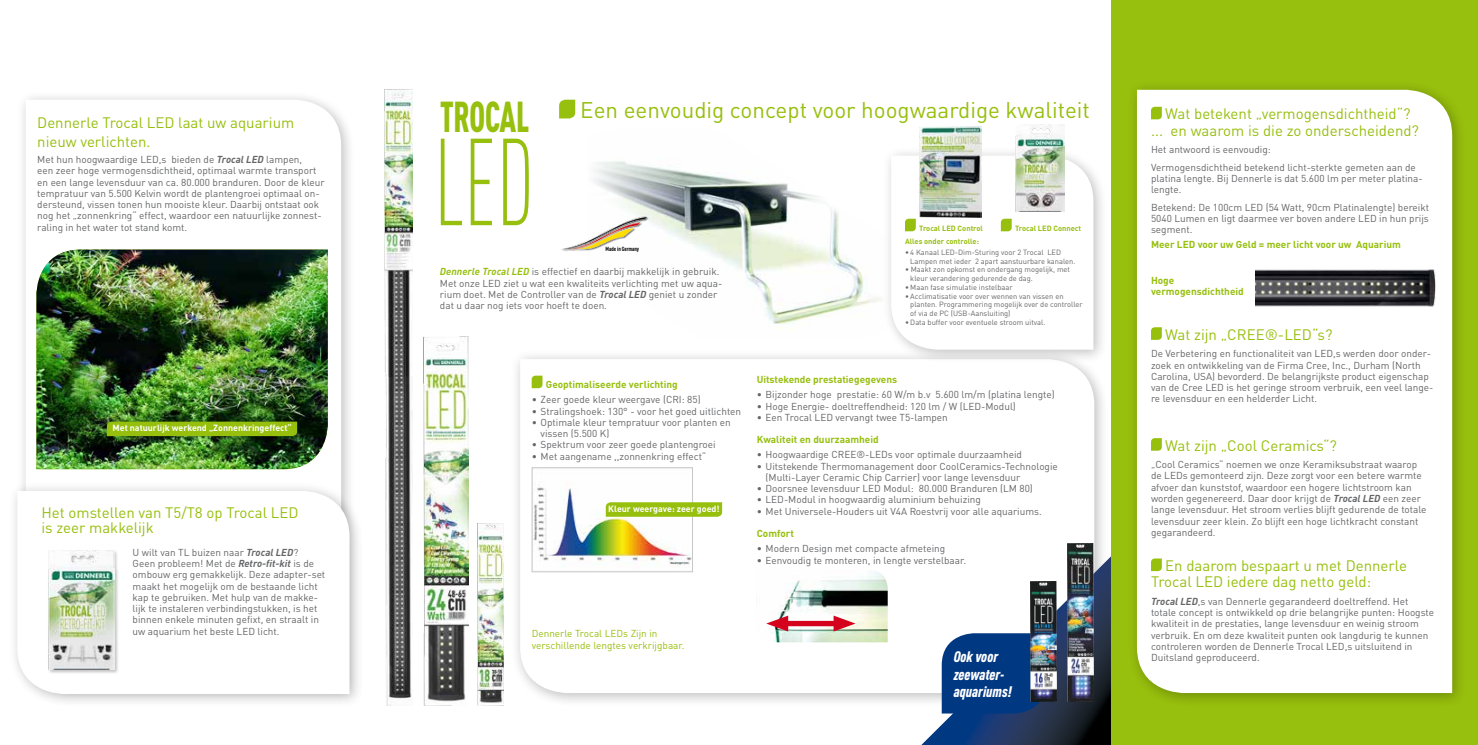
<style>
.page{position:relative;width:1478px;height:745px;background:#fff}
.page>*{position:absolute;margin:0;border:0;box-sizing:border-box;transform-origin:0 0}
.t1{font:300 condensed 121.38px "DIN Pro";color:#97bf0d;scale:.76 1}
.t2{font:900 condensed 42.62px "DIN Pro";letter-spacing:-.01em;color:#97bf0d;scale:.76 1}
.t3{font:22.38px "DIN Pro";color:#97bf0d}
.t4{font:15px/16.2px "DIN Pro";color:#97bf0d}
.t5{font:italic 900 condensed 15px/17.5px "DIN Pro";color:#fff}
.t6{font:10px/11.2px "DIN Pro";color:#646567}
.t7{font:700 10px/11.2px "DIN Pro";color:#97bf0d}
.t8{font:10px/11.2px "DIN Pro";color:#97bf0d}
.t9{font:700 8.88px "DIN Pro";color:#fff}
.t10{font:7.5px/8.8px "DIN Pro";color:#646567}
.t11{font:700 7.5px/12.4px "DIN Pro";color:#97bf0d}
.t12{font:700 condensed 6px "DINOT";letter-spacing:-.01em;color:#000}
.s1{font-weight:700;font-style:italic}
.s2{font-weight:700;font-style:italic;color:#97bf0d}
</style>
<div class="page">
<div style="left:511px;top:349px;width:597px;height:358px;background:#000;opacity:.25"></div>
<svg style="left:520px;top:359px;width:574px;height:333px"></svg>
<div style="left:16px;top:90px;width:340px;height:609px;background:#000;opacity:.25"></div>
<svg style="left:26px;top:100px;width:315px;height:381px"></svg>
<div style="left:1111px;top:0;width:367px;height:744px;background:#97bf0d"></div>
<div style="left:1127px;top:80px;width:339px;height:627px;background:#000;opacity:.25"></div>
<div style="left:1137px;top:90px;width:315px;height:602px;background:#fff"></div>
<svg style="left:532px;top:375px;width:10px;height:13px"></svg>
<img style="left:534px;top:469px;width:157px;height:101px">
<div style="left:532px;top:467px;width:161px;height:105px;border:1px solid #c6c7c8"></div>
<img style="left:478px;top:523px;width:26px;height:181px">
<img style="left:385px;top:90px;width:28px;height:615px">
<img style="left:423px;top:336px;width:45px;height:369px">
<svg style="left:1151px;top:107px;width:10px;height:12px"></svg>
<svg style="left:1151px;top:327px;width:10px;height:12px"></svg>
<svg style="left:1151px;top:438px;width:10px;height:12px"></svg>
<svg style="left:1151px;top:558px;width:10px;height:12px"></svg>
<img style="left:683px;top:171px;width:198px;height:159px">
<svg style="left:1255px;top:265px;width:183px;height:46px"></svg>
<img style="left:1255px;top:266px;width:180px;height:44px">
<img style="left:756px;top:569px;width:131px;height:73px">
<div style="left:779px;top:620px;width:63px;height:5px;background:#d4021d"></div>
<svg style="left:766px;top:615px;width:22px;height:16px"></svg>
<svg style="left:833px;top:615px;width:22px;height:16px"></svg>
<svg style="left:921px;top:550px;width:190px;height:194px"></svg>
<svg style="left:606px;top:502px;width:116px;height:14px;background:#99c012"></svg>
<div style="left:881px;top:146px;width:226px;height:217px;background:#000;opacity:.25"></div>
<img style="left:1016px;top:124px;width:48px;height:31px">
<img style="left:920px;top:126px;width:62px;height:29px">
<svg style="left:891px;top:155px;width:202px;height:194px"></svg>
<div style="left:8px;top:481px;width:356px;height:227px;background:#000;opacity:.25"></div>
<svg style="left:17px;top:490px;width:332px;height:203px"></svg>
<div style="left:48px;top:549px;width:72px;height:124px;background:#000;opacity:.25"></div>
<img style="left:48px;top:550px;width:66px;height:118px">
<svg style="left:559px;top:100px;width:124px;height:140px"></svg>
<svg style="left:559px;top:100px;width:16px;height:18px"></svg>
<img style="left:36px;top:249px;width:292px;height:220px">
<svg style="left:107px;top:421px;width:190px;height:15px;background:#91b90d"></svg>
<img style="left:1030px;top:580px;width:26px;height:121px">
<img style="left:1067px;top:543px;width:27px;height:158px">
<div style="left:561px;top:217px;width:87px;height:34px;background:#000;opacity:.5"></div>
<img style="left:559px;top:216px;width:88px;height:34px">
<h3 class="t4" style="left:37px;top:112px;width:259px;line-height:18.8px">Dennerle Trocal LED laat uw aquarium nieuw verlichten.</h3>
<p class="t6" style="left:37px;top:153px;width:289px">Met hun hoogwaardige LED,s bieden de <span class="s1">Trocal LED</span> lampen,<br>een zeer hoge vermogensdichtheid, optimaal warmte transport en een lange levensduur van ca. 80.000 branduren. Door de kleur tempratuur van 5.500 Kelvin wordt de plantengroei optimaal on&shy;dersteund, vissen tonen hun mooiste kleur. Daarbij ontstaat ook nog het „zonnenkring“ effect, waardoor een natuurlijke zonnest&shy;raling in het water tot stand komt.</p>
<p class="t9" style="left:113px;top:420px;width:181px">Met natuurlijk werkend „Zonnenkringeffect“</p>
<h3 class="t4" style="left:41px;top:502px;width:259px;line-height:15px">Het omstellen van T5/T8 op Trocal LED is zeer makkelijk</h3>
<p class="t6" style="left:133px;top:545px;width:194px">U wilt van TL buizen naar <span class="s1">Trocal LED</span>?<br>Geen probleem! Met de <span class="s1">Retro-fit-kit</span> is de ombouw erg gemakkelijk. Deze adapter-set maakt het mogelijk om de bestaande licht kap te gebruiken. Met hulp van de makke&shy;lijk te instaleren verbindingstukken, is het binnen enkele minuten gefixt, en straalt in uw aquarium het beste LED licht.</p>
<h2 class="t2" style="left:440px;top:84px;width:118px">TROCAL</h2>
<h1 class="t1" style="left:434px;top:97px;width:133px">LED</h1>
<h3 class="t3" style="left:580px;top:93px;width:511px">Een eenvoudig concept voor hoogwaardige kwaliteit</h3>
<p class="t11" style="left:905px;top:221px;width:79px;text-indent:14px">Trocal LED Control<br>Alles onder controlle:</p>
<p class="t10" style="left:910px;top:247px;width:167px;text-indent:-5px">• 4 Kanaal LED-Dim-Sturing voor 2 Trocal LED<br>Lampen met ieder 2 apart aanstuurbare kanalen.</p>
<p class="t10" style="left:910px;top:264px;width:161px;text-indent:-5px">• Maakt zon opkomst en ondergang mogelijk, met kleur verandering gedurende de dag.</p>
<p class="t10" style="left:905px;top:282px;width:109px">• Maan fase simulatie instelbaar</p>
<p class="t10" style="left:910px;top:291px;width:174px;text-indent:-5px">• Acclimatisatie voor over wennen van vissen en planten. Programmering mogelijk over de controller of via de PC (USB-Aansluiting)</p>
<p class="t10" style="left:905px;top:317px;width:142px">• Data buffer voor eventuele stroom uitval.</p>
<p class="t11" style="left:1015px;top:221px;width:68px">Trocal LED Connect</p>
<p class="t12" style="left:605px;top:244px;width:35px">Made in Germany</p>
<p class="t6" style="left:440px;top:265px;width:284px"><span class="s2">Dennerle Trocal LED</span> is effectief en daarbij makkelijk in gebruik.<br>Met onze LED ziet u wat een kwaliteits verlichting met uw aqua&shy;rium doet. Met de Controller van de <span class="s1">Trocal LED</span> geniet u zonder dat u daar nog iets voor hoeft te doen.</p>
<p class="t7" style="left:546px;top:377px;width:133px">Geoptimaliseerde verlichting</p>
<p class="t6" style="left:532px;top:393px;width:170px">• Zeer goede kleur weergave (CRI: 85)</p>
<p class="t6" style="left:532px;top:404px;width:211px">• Stralingshoek: 130° - voor het goed uitlichten</p>
<p class="t6" style="left:540px;top:415px;width:192px;text-indent:-9px">• Optimale kleur tempratuur voor planten en vissen (5.500 K)</p>
<p class="t6" style="left:532px;top:438px;width:186px">• Spektrum voor zeer goede plantengroei</p>
<p class="t6" style="left:532px;top:449px;width:176px">• Met aangename ,,zonnenkring effect“</p>
<p class="t9" style="left:608px;top:501px;width:113px">Kleur weergave: zeer goed!</p>
<p class="t7" style="left:756px;top:372px;width:142px">Uitstekende prestatiegegevens</p>
<p class="t6" style="left:756px;top:388px;width:299px">• Bijzonder hoge prestatie: 60 W/m b.v 5.600 lm/m (platina lengte)</p>
<p class="t6" style="left:756px;top:399px;width:261px">• Hoge Energie- doeltreffendheid: 120 lm / W (LED-Modul)</p>
<p class="t6" style="left:756px;top:410px;width:193px">• Een Trocal LED vervangt twee T5-lampen</p>
<p class="t7" style="left:756px;top:432px;width:124px">Kwaliteit en duurzaamheid</p>
<p class="t6" style="left:756px;top:448px;width:267px">• Hoogwaardige CREE®-LEDs voor optimale duurzaamheid</p>
<p class="t6" style="left:765px;top:459px;width:294px;text-indent:-9px">• Uitstekende Thermomanagement door CoolCeramics-Technologie (Multi-Layer Ceramic Chip Carrier) voor lange levensduur</p>
<p class="t6" style="left:756px;top:481px;width:278px">• Doorsnee levensduur LED Modul: 80.000 Branduren (LM 80)</p>
<p class="t6" style="left:756px;top:493px;width:226px">• LED-Modul in hoogwaardig aluminium behuizing</p>
<p class="t6" style="left:756px;top:504px;width:287px">• Met Universele-Houders uit V4A Roestvrij voor alle aquariums.</p>
<p class="t7" style="left:756px;top:526px;width:39px">Comfort</p>
<p class="t6" style="left:756px;top:541px;width:190px">• Modern Design met compacte afmeteing</p>
<p class="t6" style="left:756px;top:553px;width:211px">• Eenvoudig te monteren, in lengte verstelbaar.</p>
<p class="t8" style="left:532px;top:626px;width:154px">Dennerle Trocal LEDs Zijn in verschillende lengtes verkrijgbaar.</p>
<h3 class="t5" style="left:953px;top:646px;width:60px">Ook voor zeewater&shy;aquariums!</h3>
<h3 class="t4" style="left:1151px;top:104px;width:270px;text-align:center">Wat betekent „vermogensdichtheid“?<br>... en waarom is die zo onderscheidend?</h3>
<p class="t6" style="left:1151px;top:140px;width:266px;line-height:17.5px">Het antwoord is eenvoudig:<br>Vermogensdichtheid betekend licht-sterkte gemeten aan de</p>
<p class="t6" style="left:1151px;top:171px;width:273px">platina lengte. Bij Dennerle is dat 5.600 lm per meter platina&shy;lengte.</p>
<p class="t6" style="left:1151px;top:200px;width:280px;text-align:justify">Betekend: De 100cm LED (54 Watt, 90cm Platinalengte) bereikt 5040 Lumen en ligt daarmee ver boven andere LED in hun prijs segment.</p>
<p class="t7" style="left:1151px;top:238px;width:251px">Meer LED voor uw Geld = meer licht voor uw Aquarium</p>
<p class="t7" style="left:1151px;top:273px;width:94px">Hoge vermogensdichtheid</p>
<h3 class="t4" style="left:1165px;top:324px;width:169px">Wat zijn „CREE®-LED“s?</h3>
<p class="t6" style="left:1151px;top:347px;width:284px">De Verbetering en functionaliteit van LED,s werden door onder&shy;zoek en ontwikkeling van de Firma Cree, Inc., Durham (North Carolina, USA) bevorderd. De belangrijkste product eigenschap van de Cree LED is het geringe stroom verbruik, een veel lange&shy;re levensduur en een helderder Licht.</p>
<h3 class="t4" style="left:1165px;top:435px;width:173px">Wat zijn „Cool Ceramics“?</h3>
<p class="t6" style="left:1151px;top:457px;width:277px">„Cool Ceramics“ noemen we onze Keramiksubstraat waarop de LEDs gemonteerd zijn. Deze zorgt voor een betere warmte afvoer dan kunststof, waardoor een hogere lichtstroom kan worden gegenereerd. Daar door krijgt de <span class="s1">Trocal LED</span> een zeer lange levensduur. Het stroom verlies blijft gedurende de totale levensduur zeer klein. Zo blijft een hoge lichtkracht constant gegarandeerd.</p>
<h3 class="t4" style="left:1151px;top:555px;width:257px;text-indent:14px">En daarom bespaart u met Dennerle<br>Trocal LED iedere dag netto geld:</h3>
<p class="t6" style="left:1151px;top:594px;width:285px"><span class="s1">Trocal LED</span>,s van Dennerle gegarandeerd doeltreffend. Het totale concept is ontwikkeld op drie belangrijke punten: Hoogste kwaliteit in de prestaties, lange levensduur en weinig stroom verbruik. En om deze kwaliteit punten ook langdurig te kunnen controleren worden de Dennerle Trocal LED,s uitsluitend in Duitsland geproduceerd.</p>
</div>
